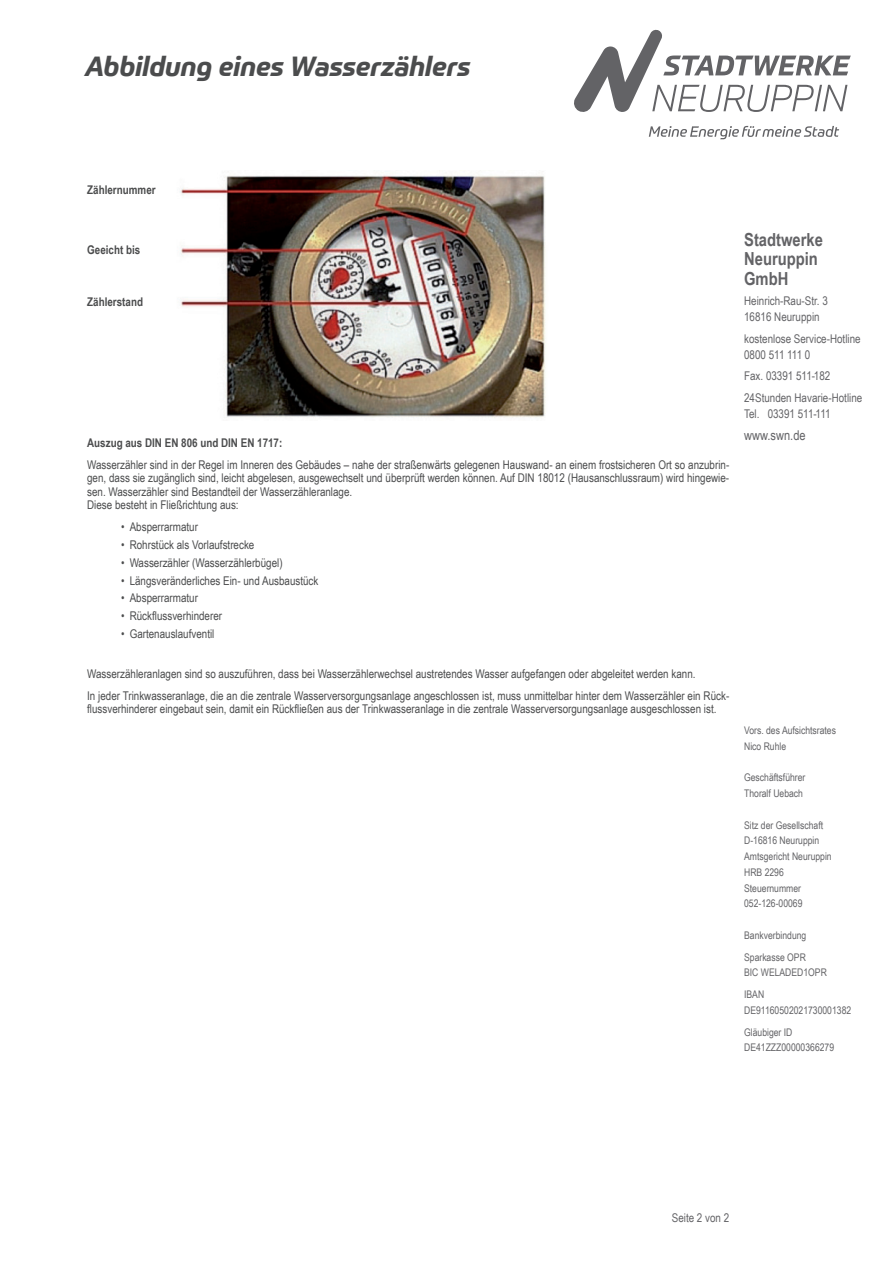
<style>
.page{position:relative;width:893px;height:1263px;background:#fff}
.page>*{position:absolute;margin:0;border:0;box-sizing:border-box;transform-origin:0 0}
.t1{font:italic 700 27px "Prometo";color:#4b4c4d}
.t2{font:700 18px/19.5px "Arial Narrow";color:#636366}
.t3{font:13.5px "Arial Narrow";color:#636366}
.t4{font:12px/13.5px "Arial Narrow";color:#4b4c4d}
.t5{font:12px/15.8px "Arial Narrow";color:#636366}
.t6{font:700 12px "Arial Narrow";color:#4b4c4d}
.t7{font:10.5px/15.8px "Arial Narrow";color:#636366}
</style>
<div class="page">
<svg style="left:649px;top:126px;width:190px;height:13px"></svg>
<svg style="left:574px;top:29px;width:277px;height:83px"></svg>
<img style="left:179px;top:170px;width:367px;height:248px">
<h1 class="t1" style="left:85px;top:50px;width:387px">Abbildung eines Wasserzählers</h1>
<p class="t6" style="left:87px;top:180px;width:70px">Zählernummer</p>
<p class="t6" style="left:87px;top:241px;width:55px">Geeicht bis</p>
<p class="t6" style="left:87px;top:292px;width:57px">Zählerstand</p>
<p class="t6" style="left:87px;top:433px;width:197px">Auszug aus DIN EN 806 und DIN EN 1717:</p>
<p class="t4" style="left:87px;top:457px;width:644px">Wasserzähler sind in der Regel im Inneren des Gebäudes – nahe der straßenwärts gelegenen Hauswand- an einem frostsicheren Ort so anzubrin&shy;gen, dass sie zugänglich sind, leicht abgelesen, ausgewechselt und überprüft werden können. Auf DIN 18012 (Hausanschlussraum) wird hingewie&shy;sen. Wasserzähler sind Bestandteil der Wasserzähleranlage.<br>Diese besteht in Fließrichtung aus:</p>
<p class="t4" style="left:121px;top:520px;width:78px">• Absperrarmatur</p>
<p class="t4" style="left:121px;top:538px;width:135px">• Rohrstück als Vorlaufstrecke</p>
<p class="t4" style="left:121px;top:555px;width:163px">• Wasserzähler (Wasserzählerbügel)</p>
<p class="t4" style="left:121px;top:573px;width:199px">• Längsveränderliches Ein- und Ausbaustück</p>
<p class="t4" style="left:121px;top:591px;width:78px">• Absperrarmatur</p>
<p class="t4" style="left:121px;top:609px;width:102px">• Rückflussverhinderer</p>
<p class="t4" style="left:121px;top:626px;width:95px">• Gartenauslaufventil</p>
<p class="t4" style="left:87px;top:662px;width:644px;line-height:22px">Wasserzähleranlagen sind so auszuführen, dass bei Wasserzählerwechsel austretendes Wasser aufgefangen oder abgeleitet werden kann.<br>In jeder Trinkwasseranlage, die an die zentrale Wasserversorgungsanlage angeschlossen ist, muss unmittelbar hinter dem Wasserzähler ein Rück-</p>
<p class="t4" style="left:87px;top:702px;width:631px">flussverhinderer eingebaut sein, damit ein Rückfließen aus der Trinkwasseranlage in die zentrale Wasserversorgungsanlage ausgeschlossen ist.</p>
<h2 class="t2" style="left:744px;top:229px;width:80px">Stadtwerke<br>Neuruppin<br>GmbH</h2>
<p class="t5" style="left:744px;top:293px;width:85px">Heinrich-Rau-Str. 3<br>16816 Neuruppin</p>
<p class="t5" style="left:744px;top:330px;width:118px">kostenlose Service-Hotline<br>0800 511 111 0</p>
<p class="t5" style="left:744px;top:365px;width:120px;line-height:21.8px">Fax. 03391 511-182<br>24Stunden Havarie-Hotline</p>
<p class="t5" style="left:744px;top:405px;width:88px">Tel. 03391 511-111</p>
<p class="t3" style="left:744px;top:425px;width:63px">www.swn.de</p>
<p class="t7" style="left:744px;top:722px;width:93px">Vors. des Aufsichtsrates<br>Nico Ruhle</p>
<p class="t7" style="left:744px;top:769px;width:63px">Geschäftsführer<br>Thoralf Uebach</p>
<p class="t7" style="left:744px;top:817px;width:89px">Sitz der Gesellschaft<br>D-16816 Neuruppin<br>Amtsgericht Neuruppin<br>HRB 2296<br>Steuernummer<br>052-126-00069</p>
<p class="t7" style="left:744px;top:924px;width:64px;line-height:21.8px">Bankverbindung<br>Sparkasse OPR</p>
<p class="t7" style="left:744px;top:961px;width:84px;line-height:21.8px">BIC WELADED1OPR<br>IBAN</p>
<p class="t7" style="left:744px;top:999px;width:109px;line-height:21.8px">DE91160502021730001382<br>Gläubiger ID</p>
<p class="t7" style="left:744px;top:1039px;width:91px">DE41ZZZ00000366279</p>
<p class="t5" style="left:672px;top:1209px;width:59px">Seite 2 von 2</p>
</div>
